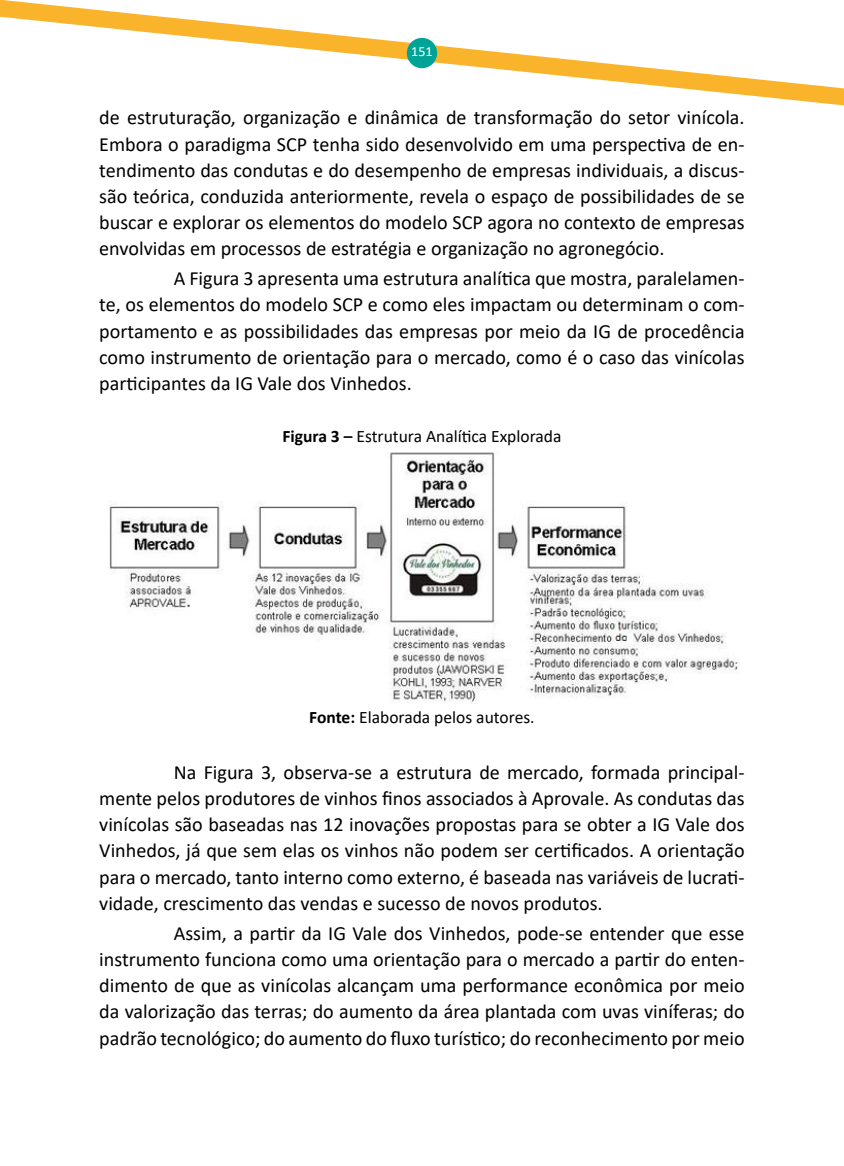
<style>
.page{position:relative;width:844px;height:1166px;background:#fff}
.page>*{position:absolute;margin:0;border:0;box-sizing:border-box;transform-origin:0 0}
.t1{font:20.12px/26.2px "Calibri";color:#000;text-align:justify}
.t2{font:17.5px "Calibri";color:#000}
.t3{font:14px "Calibri";color:#fff}
.s1{font-weight:700}
</style>
<div class="page">
<svg style="left:0;top:0;width:843px;height:105px"></svg>
<div style="left:406px;top:38px;width:31px;height:30px;background:#00a496;border-radius:50%"></div>
<img style="left:109px;top:452px;width:629px;height:252px">
<div style="left:627px;top:633px;width:5px;height:10px;background:#fff"></div>
<p class="t3" style="left:411px;top:42px;width:23px">151</p>
<p class="t1" style="left:99px;top:104px;width:646px">de estruturação, organização e dinâmica de transformação do setor vinícola.<br>Embora o paradigma SCP tenha sido desenvolvido em uma perspectiva de en&shy;tendimento das condutas e do desempenho de empresas individuais, a discus&shy;são teórica, conduzida anteriormente, revela o espaço de possibilidades de se buscar e explorar os elementos do modelo SCP agora no contexto de empresas envolvidas em processos de estratégia e organização no agronegócio.</p>
<p class="t1" style="left:99px;top:265px;width:646px;text-indent:74px">A Figura 3 apresenta uma estrutura analítica que mostra, paralelamen&shy;te, os elementos do modelo SCP e como eles impactam ou determinam o com&shy;portamento e as possibilidades das empresas por meio da IG de procedência como instrumento de orientação para o mercado, como é o caso das vinícolas participantes da IG Vale dos Vinhedos.</p>
<p class="t2" style="left:282px;top:424px;width:280px"><span class="s1">Figura 3 –</span> Estrutura Analítica Explorada</p>
<p class="t2" style="left:309px;top:704px;width:227px"><span class="s1">Fonte:</span> Elaborada pelos autores.</p>
<p class="t1" style="left:99px;top:758px;width:646px;text-indent:74px">Na Figura 3, observa-se a estrutura de mercado, formada principal&shy;mente pelos produtores de vinhos finos associados à Aprovale. As condutas das vinícolas são baseadas nas 12 inovações propostas para se obter a IG Vale dos Vinhedos, já que sem elas os vinhos não podem ser certificados. A orientação para o mercado, tanto interno como externo, é baseada nas variáveis de lucrati&shy;vidade, crescimento das vendas e sucesso de novos produtos.</p>
<p class="t1" style="left:99px;top:919px;width:646px;text-indent:74px">Assim, a partir da IG Vale dos Vinhedos, pode-se entender que esse instrumento funciona como uma orientação para o mercado a partir do enten&shy;dimento de que as vinícolas alcançam uma performance econômica por meio da valorização das terras; do aumento da área plantada com uvas viníferas; do padrão tecnológico; do aumento do fluxo turístico; do reconhecimento por meio</p>
</div>
